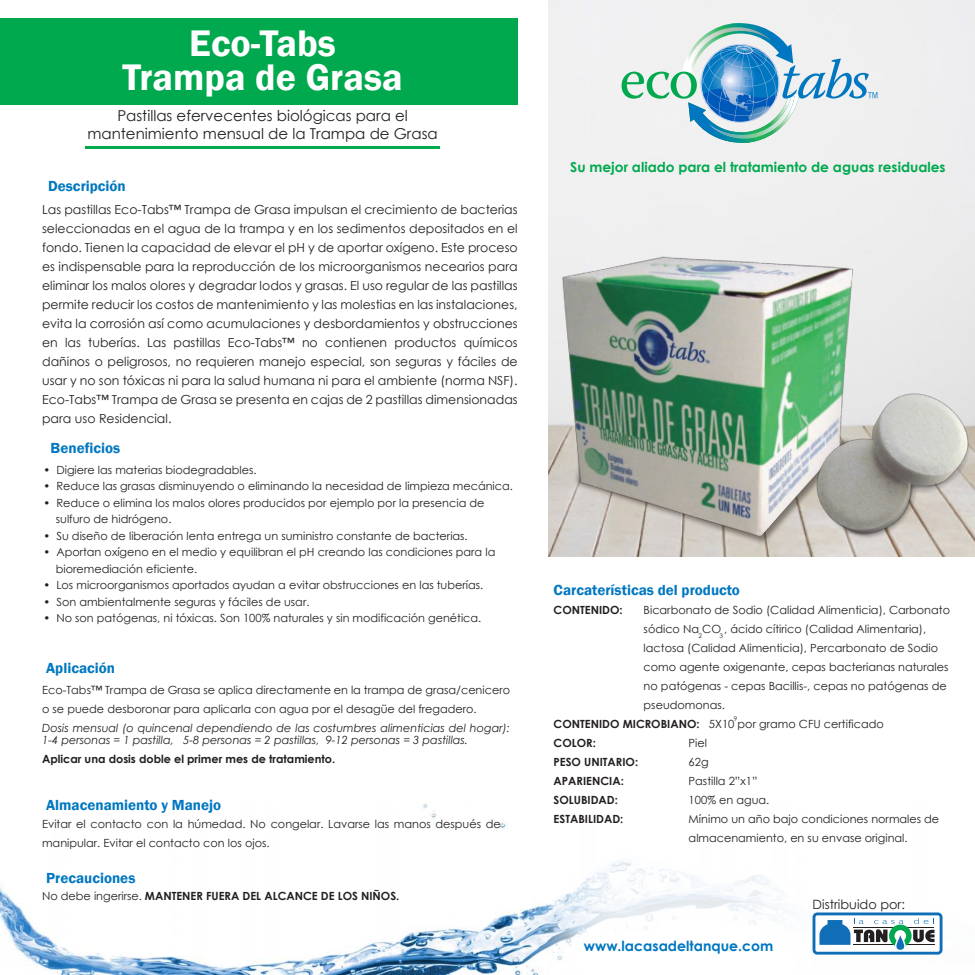
<style>
.page{position:relative;width:975px;height:975px;background:#fff}
.page>*{position:absolute;margin:0;border:0;box-sizing:border-box;transform-origin:0 0}
.t1{font:600 38.12px "Franklin Gothic";color:#fff}
.t2{font:600 15px "Franklin Gothic";color:#0077c0}
.t3{font:15px/18px "Century Gothic";color:#231f20;text-align:center}
.t4{font:700 14px "Century Gothic";color:#0077c0}
.t5{font:700 13.75px "Century Gothic";color:#00a94e}
.t6{font:12.88px "Century Gothic";color:#231f20}
.t7{font:12.5px/19px "Century Gothic";color:#231f20;text-align:justify}
.t8{font:11.25px/19px "Century Gothic";color:#231f20}
.t9{font:700 11.25px "Century Gothic";color:#231f20}
.t10{font:italic 11.25px/11.5px "Century Gothic";color:#231f20}
.t11{font:6.38px "Century Gothic";color:#231f20}
.s1{font-weight:400}
.s2{font-weight:700}
</style>
<div class="page">
<div style="left:0;top:18px;width:518px;height:86px;background:#00a94e"></div>
<hr style="left:85px;top:147px;width:355px;height:2px;background:#00a94e">
<img style="left:548px;top:380px;width:4px;height:177px">
<img style="left:0;top:804px;width:509px;height:171px">
<img style="left:509px;top:861px;width:213px;height:114px">
<svg style="left:622px;top:23px;width:255px;height:122px"></svg>
<svg style="left:813px;top:912px;width:130px;height:43px"></svg>
<svg style="left:577px;top:920px;width:218px;height:55px"></svg>
<img style="left:552px;top:241px;width:313px;height:316px">
<img style="left:783px;top:362px;width:192px;height:195px">
<h1 class="t1" style="left:189px;top:21px;width:148px">Eco-Tabs</h1>
<h1 class="t1" style="left:123px;top:55px;width:282px">Trampa de Grasa</h1>
<h2 class="t3" style="left:87px;top:106px;width:352px">Pastillas efervecentes biológicas para el mantenimiento mensual de la Trampa de Grasa</h2>
<h2 class="t2" style="left:48px;top:177px;width:79px">Descripción</h2>
<p class="t7" style="left:42px;top:200px;width:477px">Las pastillas Eco-Tabs™ Trampa de Grasa impulsan el crecimiento de bacterias seleccionadas en el agua de la trampa y en los sedimentos depositados en el fondo. Tienen la capacidad de elevar el pH y de aportar oxígeno. Este proceso es indispensable para la reproducción de los microorganismos necearios para eliminar los malos olores y degradar lodos y grasas. El uso regular de las pastillas permite reducir los costos de mantenimiento y las molestias en las instalaciones, evita la corrosión así como acumulaciones y desbordamientos y obstrucciones en las tuberías. Las pastillas Eco-Tabs™ no contienen productos químicos dañinos o peligrosos, no requieren manejo especial, son seguras y fáciles de usar y no son tóxicas ni para la salud humana ni para el ambiente (norma NSF).<br>Eco-Tabs™ Trampa de Grasa se presenta en cajas de 2 pastillas dimensionadas para uso Residencial.</p>
<h2 class="t2" style="left:51px;top:439px;width:71px">Beneficios</h2>
<p class="t8" style="left:43px;top:460px;width:215px">• Digiere las materias biodegradables.</p>
<p class="t8" style="left:43px;top:476px;width:471px">• Reduce las grasas disminuyendo o eliminando la necesidad de limpieza mecánica.</p>
<p class="t8" style="left:56px;top:494px;width:430px;line-height:16.5px;text-indent:-12px">• Reduce o elimina los malos olores producidos por ejemplo por la presencia de sulfuro de hidrógeno.</p>
<p class="t8" style="left:43px;top:526px;width:426px">• Su diseño de liberación lenta entrega un suministro constante de bacterias.</p>
<p class="t8" style="left:56px;top:543px;width:441px;line-height:16.5px;text-indent:-12px">• Aportan oxígeno en el medio y equilibran el pH creando las condiciones para la bioremediación eficiente.</p>
<p class="t8" style="left:43px;top:575px;width:441px">• Los microorganismos aportados ayudan a evitar obstrucciones en las tuberías.</p>
<p class="t8" style="left:43px;top:592px;width:268px">• Son ambientalmente seguras y fáciles de usar.</p>
<p class="t8" style="left:43px;top:608px;width:439px">• No son patógenas, ni tóxicas. Son 100% naturales y sin modificación genética.</p>
<h2 class="t2" style="left:46px;top:659px;width:70px">Aplicación</h2>
<p class="t8" style="left:42px;top:680px;width:470px">Eco-Tabs™ Trampa de Grasa se aplica directamente en la trampa de grasa/cenicero o se puede desboronar para aplicarla con agua por el desagüe del fregadero.</p>
<p class="t10" style="left:42px;top:722px;width:469px">Dosis mensual (o quincenal dependiendo de las costumbres alimenticias del hogar):<br>1-4 personas = 1 pastilla, 5-8 personas = 2 pastillas, 9-12 personas = 3 pastillas.</p>
<p class="t9" style="left:42px;top:751px;width:295px">Aplicar una dosis doble el primer mes de tratamiento.</p>
<h2 class="t2" style="left:46px;top:796px;width:176px">Almacenamiento y Manejo</h2>
<p class="t8" style="left:42px;top:814px;width:460px">Evitar el contacto con la húmedad. No congelar. Lavarse las manos después de manipular. Evitar el contacto con los ojos.</p>
<h2 class="t2" style="left:46px;top:869px;width:91px">Precauciones</h2>
<p class="t9" style="left:42px;top:889px;width:359px"><span class="s1">No debe ingerirse.</span> MANTENER FUERA DEL ALCANCE DE LOS NIÑOS.</p>
<p class="t5" style="left:570px;top:158px;width:377px">Su mejor aliado para el tratamiento de aguas residuales</p>
<h2 class="t2" style="left:554px;top:582px;width:188px">Carcaterísticas del producto</h2>
<p class="t9" style="left:554px;top:603px;width:71px">CONTENIDO:</p>
<p class="t8" style="left:644px;top:600px;width:308px">Bicarbonato de Sodio (Calidad Alimenticia), Carbonato</p>
<p class="t8" style="left:644px;top:619px;width:284px">sódico Na CO , ácido cítirico (Calidad Alimentaria),</p>
<p class="t8" style="left:644px;top:638px;width:296px">lactosa (Calidad Alimenticia), Percarbonato de Sodio</p>
<p class="t8" style="left:644px;top:657px;width:306px">como agente oxigenante, cepas bacterianas naturales</p>
<p class="t8" style="left:644px;top:676px;width:305px">no patógenas - cepas Bacillis-, cepas no patógenas de</p>
<p class="t8" style="left:644px;top:695px;width:83px">pseudomonas.</p>
<p class="t8" style="left:554px;top:714px;width:332px"><span class="s2">CONTENIDO MICROBIANO:</span> 5X10 por gramo CFU certificado</p>
<p class="t9" style="left:554px;top:736px;width:44px">COLOR:</p>
<p class="t8" style="left:689px;top:733px;width:20px">Piel</p>
<p class="t9" style="left:554px;top:755px;width:86px">PESO UNITARIO:</p>
<p class="t8" style="left:689px;top:752px;width:22px">62g</p>
<p class="t9" style="left:554px;top:774px;width:72px">APARIENCIA:</p>
<p class="t8" style="left:689px;top:771px;width:70px">Pastilla 2”x1”</p>
<p class="t9" style="left:554px;top:793px;width:66px">SOLUBIDAD:</p>
<p class="t8" style="left:689px;top:790px;width:82px">100% en agua.</p>
<p class="t9" style="left:554px;top:812px;width:71px">ESTABILIDAD:</p>
<p class="t8" style="left:689px;top:809px;width:252px">Mínimo un año bajo condiciones normales de almacenamiento, en su envase original.</p>
<p class="t11" style="left:699px;top:632px;width:5px">2</p>
<p class="t11" style="left:719px;top:632px;width:5px">3</p>
<p class="t11" style="left:734px;top:714px;width:5px">9</p>
<p class="t4" style="left:584px;top:937px;width:191px">www.lacasadeltanque.com</p>
<p class="t6" style="left:813px;top:896px;width:94px">Distribuido por:</p>
</div>
